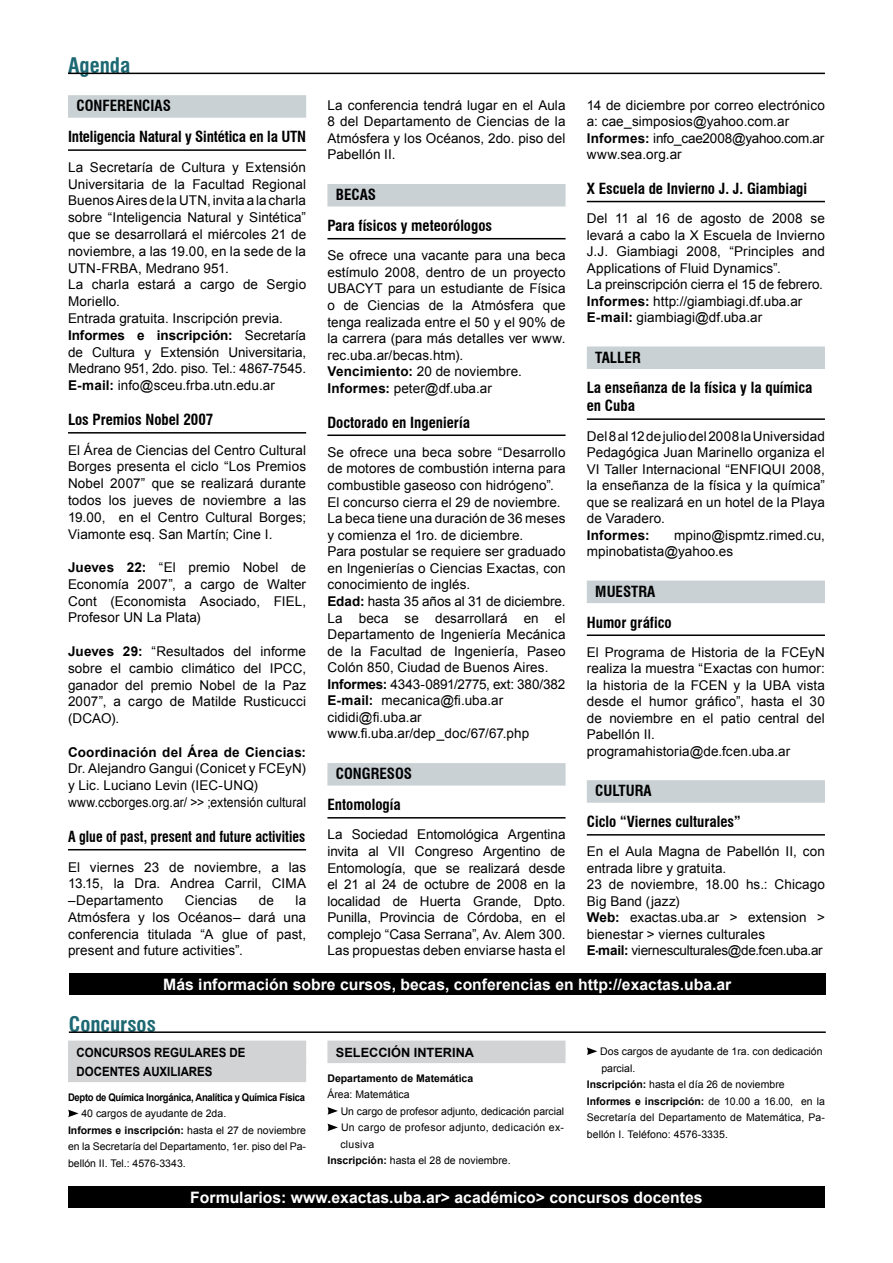
<style>
.page{position:relative;width:893px;height:1263px;background:#fff}
.page>*{position:absolute;margin:0;border:0;box-sizing:border-box;transform-origin:0 0}
.t1{font:700 condensed 21px "Swiss 721 BT";color:#1c6873}
.t2{font:700 15.75px "Arial";color:#fff}
.t3{font:700 condensed 15px/30.8px "Swiss 721 BT";color:#000}
.t4{font:700 condensed 15px "Swiss 721 BT";color:#000;scale:.93 1}
.t5{font:13.5px/16.5px "Arial";letter-spacing:.005em;color:#000}
.t6{font:700 13.5px "Arial";letter-spacing:.01em;color:#000}
.t7{font:700 12.75px/19px "Arial";color:#000;scale:.9 1}
.t8{font:700 12.75px "Arial";color:#000}
.t9{font:10.5px/16.5px "Arial";color:#000}
.t10{font:700 10.5px "Arial";color:#000}
.t11{font:700 10.5px "Arial";letter-spacing:-.03em;color:#000;scale:.9 1}
.t12{font:10.5px "Arial";letter-spacing:.03em;color:#000}
.s1{font-weight:700}
.s2{font-weight:400}
</style>
<div class="page">
<div style="left:68px;top:1186px;width:757px;height:22px;background:#000"></div>
<hr style="left:68px;top:73px;width:757px;height:1px;background:#000">
<div style="left:69px;top:973px;width:757px;height:22px;background:#000"></div>
<hr style="left:69px;top:1031px;width:757px;height:2px;background:#000">
<div style="left:68px;top:95px;width:238px;height:23px;background:#c9d1d4"></div>
<hr style="left:68px;top:149px;width:238px;height:2px;background:#000">
<hr style="left:68px;top:432px;width:238px;height:2px;background:#000">
<hr style="left:68px;top:849px;width:238px;height:1px;background:#000">
<div style="left:327px;top:184px;width:239px;height:22px;background:#c9d1d4"></div>
<hr style="left:327px;top:238px;width:239px;height:1px;background:#000">
<hr style="left:327px;top:434px;width:239px;height:2px;background:#000">
<div style="left:327px;top:763px;width:239px;height:23px;background:#c9d1d4"></div>
<hr style="left:327px;top:817px;width:239px;height:1px;background:#000">
<hr style="left:587px;top:201px;width:238px;height:1px;background:#000">
<div style="left:587px;top:346px;width:238px;height:23px;background:#c9d1d4"></div>
<hr style="left:587px;top:418px;width:238px;height:2px;background:#000">
<div style="left:587px;top:581px;width:238px;height:22px;background:#c9d1d4"></div>
<hr style="left:587px;top:634px;width:238px;height:2px;background:#000">
<div style="left:587px;top:780px;width:238px;height:23px;background:#c9d1d4"></div>
<hr style="left:587px;top:834px;width:238px;height:1px;background:#000">
<div style="left:68px;top:1040px;width:238px;height:23px;background:#d1d3d4"></div>
<div style="left:68px;top:1059px;width:238px;height:23px;background:#d1d3d4"></div>
<svg style="left:68px;top:1109px;width:11px;height:8px"></svg>
<div style="left:327px;top:1040px;width:239px;height:23px;background:#d1d3d4"></div>
<svg style="left:327px;top:1107px;width:11px;height:8px"></svg>
<svg style="left:327px;top:1123px;width:11px;height:8px"></svg>
<svg style="left:587px;top:1047px;width:10px;height:8px"></svg>
<h1 class="t1" style="left:68px;top:52px;width:64px">Agenda</h1>
<p class="t3" style="left:68px;top:90px;width:240px;text-indent:9px">CONFERENCIAS<br>Inteligencia Natural y Sintética en la UTN</p>
<p class="t5" style="left:68px;top:159px;width:240px">La Secretaría de Cultura y Extensión Universitaria de la Facultad Regional Buenos Aires de la UTN, invita a la charla sobre “Inteligencia Natural y Sintética” que se desarrollará el miércoles 21 de noviembre, a las 19.00, en la sede de la UTN-FRBA, Medrano 951.<br>La charla estará a cargo de Sergio Moriello.<br>Entrada gratuita. Inscripción previa.<br><span class="s1">Informes e inscripción:</span> Secretaría de Cultura y Extensión Universitaria, Medrano 951, 2do. piso. Tel.: 4867-7545.<br><span class="s1">E-mail:</span> info@sceu.frba.utn.edu.ar</p>
<p class="t3" style="left:68px;top:404px;width:147px">Los Premios Nobel 2007</p>
<p class="t5" style="left:68px;top:442px;width:240px;text-align:justify">El Área de Ciencias del Centro Cultural Borges presenta el ciclo “Los Premios Nobel 2007” que se realizará durante todos los jueves de noviembre a las 19.00, en el Centro Cultural Borges; Viamonte esq. San Martín; Cine I.</p>
<p class="t5" style="left:68px;top:559px;width:240px;text-align:justify"><span class="s1">Jueves 22:</span> “El premio Nobel de Economía 2007”, a cargo de Walter Cont (Economista Asociado, FIEL, Profesor UN La Plata)</p>
<p class="t5" style="left:68px;top:643px;width:240px;text-align:justify"><span class="s1">Jueves 29:</span> “Resultados del informe sobre el cambio climático del IPCC, ganador del premio Nobel de la Paz 2007”, a cargo de Matilde Rusticucci (DCAO).</p>
<p class="t6" style="left:68px;top:743px;width:240px">Coordinación del Área de Ciencias:</p>
<p class="t5" style="left:68px;top:760px;width:240px">Dr. Alejandro Gangui (Conicet y FCEyN) y Lic. Luciano Levin (IEC-UNQ) www.ccborges.org.ar/ &gt;&gt; ;extensión cultural</p>
<p class="t4" style="left:68px;top:827px;width:256px">A glue of past, present and future activities</p>
<p class="t5" style="left:68px;top:858px;width:240px;text-align:justify">El viernes 23 de noviembre, a las 13.15, la Dra. Andrea Carril, CIMA –Departamento</p>
<p class="t5" style="left:185px;top:892px;width:54px">Ciencias</p>
<p class="t5" style="left:259px;top:892px;width:17px">de</p>
<p class="t5" style="left:68px;top:892px;width:240px;text-align:justify;text-indent:228px">la Atmósfera y los Océanos– dará una conferencia titulada “A glue of past, present and future activities”.</p>
<p class="t5" style="left:327px;top:97px;width:240px;text-align:justify">La conferencia tendrá lugar en el Aula 8 del Departamento de Ciencias de la Atmósfera y los Océanos, 2do. piso del Pabellón II.</p>
<p class="t3" style="left:327px;top:179px;width:166px;text-indent:9px">BECAS<br>Para físicos y meteorólogos</p>
<p class="t5" style="left:327px;top:247px;width:240px">Se ofrece una vacante para una beca estímulo 2008, dentro de un proyecto UBACYT para un estudiante de Física o de Ciencias de la Atmósfera que tenga realizada entre el 50 y el 90% de la carrera (para más detalles ver www. rec.uba.ar/becas.htm).<br><span class="s1">Vencimiento:</span> 20 de noviembre.<br><span class="s1">Informes:</span> peter@df.uba.ar</p>
<p class="t3" style="left:327px;top:407px;width:144px">Doctorado en Ingeniería</p>
<p class="t5" style="left:327px;top:444px;width:240px">Se ofrece una beca sobre “Desarrollo de motores de combustión interna para combustible gaseoso con hidrógeno”.<br>El concurso cierra el 29 de noviembre.<br>La beca tiene una duración de 36 meses y comienza el 1ro. de diciembre.<br>Para postular se requiere ser graduado en Ingenierías o Ciencias Exactas, con conocimiento de inglés.<br><span class="s1">Edad:</span> hasta 35 años al 31 de diciembre.<br>La beca se desarrollará en el Departamento de Ingeniería Mecánica de la Facultad de Ingeniería, Paseo Colón 850, Ciudad de Buenos Aires.<br><span class="s1">Informes:</span> 4343-0891/2775, ext: 380/382<br><span class="s1">E-mail:</span> mecanica@fi.uba.ar cididi@fi.uba.ar www.fi.uba.ar/dep_doc/67/67.php</p>
<p class="t3" style="left:327px;top:758px;width:86px;text-indent:9px">CONGRESOS<br>Entomología</p>
<p class="t5" style="left:327px;top:826px;width:240px;text-align:justify">La Sociedad Entomológica Argentina invita al VII Congreso Argentino de Entomología, que se realizará desde el 21 al 24 de octubre de 2008 en la localidad de Huerta Grande, Dpto.<br>Punilla, Provincia de Córdoba, en el complejo “Casa Serrana”, Av. Alem 300.<br>Las propuestas deben enviarse hasta el</p>
<p class="t5" style="left:587px;top:97px;width:240px">14 de diciembre por correo electrónico a: cae_simposios@yahoo.com.ar<br><span class="s1">Informes:</span> info_cae2008@yahoo.com.ar www.sea.org.ar</p>
<p class="t3" style="left:587px;top:173px;width:222px">X Escuela de Invierno J. J. Giambiagi</p>
<p class="t5" style="left:587px;top:210px;width:240px">Del 11 al 16 de agosto de 2008 se levará a cabo la X Escuela de Invierno J.J. Giambiagi 2008, “Principles and Applications of Fluid Dynamics”.<br>La preinscripción cierra el 15 de febrero.<br><span class="s1">Informes:</span> http://giambiagi.df.uba.ar <span class="s1">E-mail:</span> giambiagi@df.uba.ar</p>
<p class="t3" style="left:587px;top:342px;width:227px;text-indent:9px">TALLER<br>La enseñanza de la física y la química</p>
<p class="t3" style="left:587px;top:391px;width:50px">en Cuba</p>
<p class="t5" style="left:587px;top:428px;width:240px;text-align:justify">Del 8 al 12 de julio del 2008 la Universidad Pedagógica Juan Marinello organiza el VI Taller Internacional “ENFIQUI 2008, la enseñanza de la física y la química” que se realizará en un hotel de la Playa de Varadero.</p>
<p class="t6" style="left:587px;top:526px;width:64px">Informes:</p>
<p class="t5" style="left:587px;top:527px;width:240px;text-indent:87px">mpino@ispmtz.rimed.cu, mpinobatista@yahoo.es</p>
<p class="t3" style="left:587px;top:576px;width:86px;text-align:center">MUESTRA<br>Humor gráfico</p>
<p class="t5" style="left:587px;top:644px;width:240px">El Programa de Historia de la FCEyN realiza la muestra “Exactas con humor: la historia de la FCEN y la UBA vista desde el humor gráfico”, hasta el 30 de noviembre en el patio central del<br>Pabellón II. programahistoria@de.fcen.uba.ar</p>
<p class="t3" style="left:587px;top:775px;width:156px;text-indent:9px">CULTURA<br>Ciclo “Viernes culturales”</p>
<p class="t5" style="left:587px;top:843px;width:240px">En el Aula Magna de Pabellón II, con entrada libre y gratuita.<br>23 de noviembre, 18.00 hs.: Chicago<br>Big Band (jazz)<br><span class="s1">Web:</span> exactas.uba.ar &gt; extension &gt; bienestar &gt; viernes culturales<br><span class="s1">E-mail:</span> viernesculturales@de.fcen.uba.ar</p>
<h1 class="t1" style="left:69px;top:1011px;width:89px">Concursos</h1>
<p class="t2" style="left:163px;top:974px;width:570px">Más información sobre cursos, becas, conferencias en http://exactas.uba.ar</p>
<p class="t7" style="left:77px;top:1043px;width:189px">CONCURSOS REGULARES DE<br>DOCENTES AUXILIARES</p>
<p class="t11" style="left:68px;top:1090px;width:265px">Depto de Química Inorgánica, Analítica y Química Física</p>
<p class="t9" style="left:68px;top:1105px;width:240px;text-indent:13px">40 cargos de ayudante de 2da.<br><span class="s1">Informes e inscripción:</span> hasta el 27 de noviembre en la Secretaría del Departamento, 1er. piso del Pa&shy;bellón II. Tel.: 4576-3343.</p>
<p class="t8" style="left:336px;top:1044px;width:140px">SELECCIÓN INTERINA</p>
<p class="t10" style="left:327px;top:1071px;width:147px">Departamento de Matemática</p>
<p class="t9" style="left:327px;top:1086px;width:84px">Área: Matemática</p>
<p class="t9" style="left:341px;top:1103px;width:225px">Un cargo de profesor adjunto, dedicación parcial</p>
<p class="t12" style="left:341px;top:1121px;width:225px">Un cargo de profesor adjunto, dedicación ex-</p>
<p class="t12" style="left:340px;top:1137px;width:35px">clusiva</p>
<p class="t9" style="left:327px;top:1152px;width:185px"><span class="s1">Inscripción:</span> hasta el 28 de noviembre.</p>
<p class="t9" style="left:600px;top:1043px;width:224px">Dos cargos de ayudante de 1ra. con dedicación</p>
<p class="t9" style="left:601px;top:1060px;width:35px">parcial.</p>
<p class="t9" style="left:587px;top:1076px;width:199px"><span class="s1">Inscripción:</span> hasta el día 26 de noviembre</p>
<p class="t10" style="left:587px;top:1094px;width:240px">Informes e inscripción: <span class="s2">de 10.00 a 16.00, en la</span></p>
<p class="t9" style="left:587px;top:1109px;width:240px">Secretaría del Departamento de Matemática, Pa-</p>
<p class="t9" style="left:587px;top:1126px;width:143px">bellón I. Teléfono: 4576-3335.</p>
<p class="t2" style="left:190px;top:1187px;width:514px">Formularios: www.exactas.uba.ar&gt; académico&gt; concursos docentes</p>
</div>
